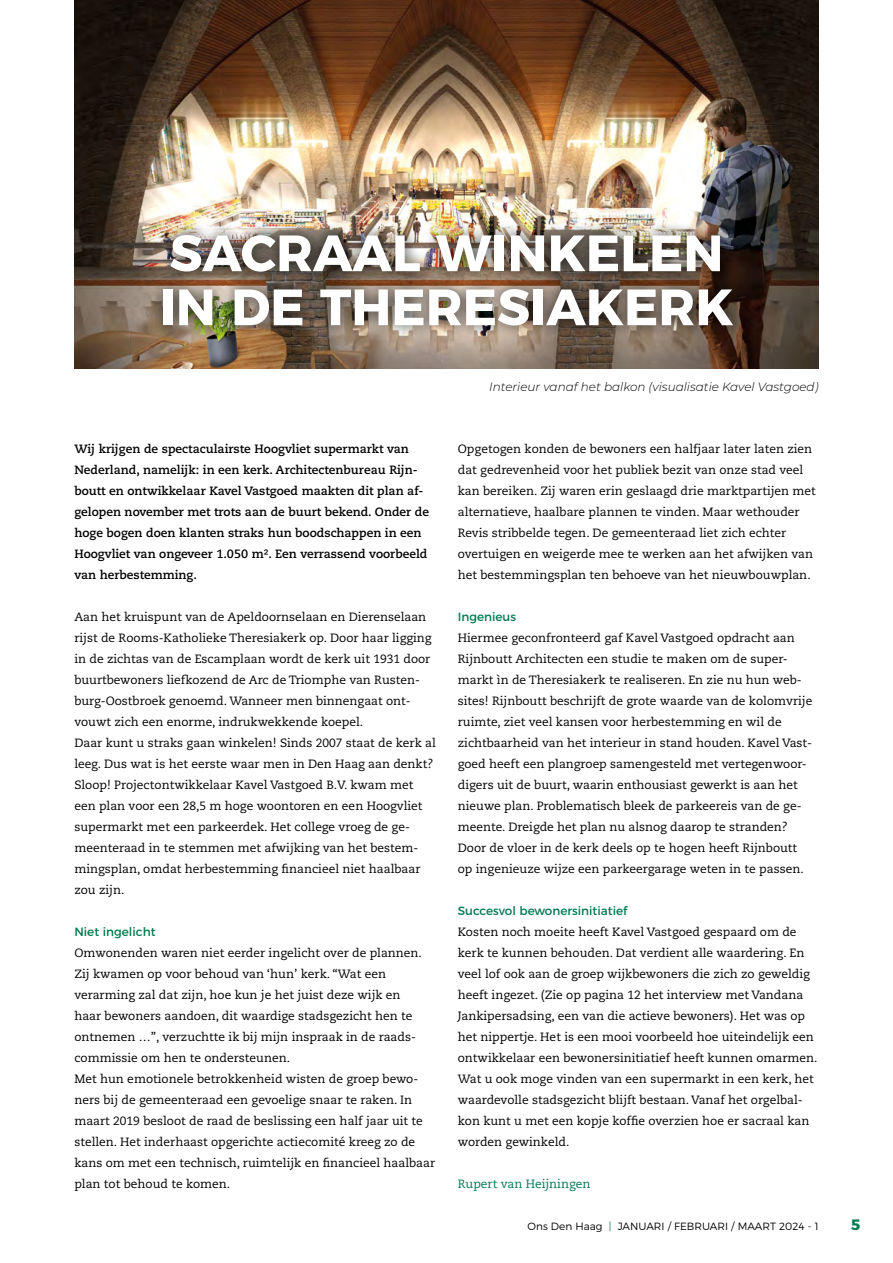
<style>
.page{position:relative;width:893px;height:1263px;background:#fff}
.page>*{position:absolute;margin:0;border:0;box-sizing:border-box;transform-origin:0 0}
.t1{font:700 51px/54px "Montserrat";color:#fff}
.t2{font:700 15px "Montserrat";color:#007a4e}
.t3{font:12px/21px "Caecilia LT Std";color:#000}
.t4{font:700 12px/21px "Caecilia LT Std";color:#000}
.t5{font:italic 300 12px "Montserrat";color:#000}
.t6{font:12px "Montserrat";color:#007a4e}
.t7{font:12px "Caecilia LT Std";color:#007a4e}
.t8{font:300 10.5px "Montserrat";color:#000}
.s1{color:#007a4e}
</style>
<div class="page">
<img style="left:74px;top:0;width:745px;height:368px">
<div style="left:149px;top:221px;width:597px;height:118px;background:#000;opacity:.75"></div>
<h1 class="t1" style="left:159px;top:222px;width:575px">SACRAAL WINKELEN<br>IN DE THERESIAKERK</h1>
<p class="t4" style="left:74px;top:439px;width:356px">Wij krijgen de spectaculairste Hoogvliet supermarkt van Nederland, namelijk: in een kerk. Architectenbureau Rijn&shy;boutt en ontwikkelaar Kavel Vastgoed maakten dit plan af&shy;gelopen november met trots aan de buurt bekend. Onder de hoge bogen doen klanten straks hun boodschappen in een Hoogvliet van ongeveer 1.050 m². Een verrassend voorbeeld van herbestemming.</p>
<p class="t3" style="left:74px;top:607px;width:363px">Aan het kruispunt van de Apeldoornselaan en Dierenselaan rijst de Rooms-Katholieke Theresiakerk op. Door haar ligging in de zichtas van de Escamplaan wordt de kerk uit 1931 door buurtbewoners liefkozend de Arc de Triomphe van Rusten&shy;burg-Oostbroek genoemd. Wanneer men binnengaat ont&shy;vouwt zich een enorme, indrukwekkende koepel.<br>Daar kunt u straks gaan winkelen! Sinds 2007 staat de kerk al leeg. Dus wat is het eerste waar men in Den Haag aan denkt?<br>Sloop! Projectontwikkelaar Kavel Vastgoed B.V. kwam met een plan voor een 28,5 m hoge woontoren en een Hoogvliet supermarkt met een parkeerdek. Het college vroeg de ge&shy;meenteraad in te stemmen met afwijking van het bestem&shy;mingsplan, omdat herbestemming financieel niet haalbaar zou zijn.</p>
<p class="t6" style="left:74px;top:922px;width:83px">Niet ingelicht</p>
<p class="t3" style="left:74px;top:943px;width:362px">Omwonenden waren niet eerder ingelicht over de plannen.<br>Zij kwamen op voor behoud van ‘hun’ kerk. “Wat een verarming zal dat zijn, hoe kun je het juist deze wijk en<br>haar bewoners aandoen, dit waardige stadsgezicht hen te ontnemen …”, verzuchtte ik bij mijn inspraak in de raads&shy;commissie om hen te ondersteunen.<br>Met hun emotionele betrokkenheid wisten de groep bewo&shy;ners bij de gemeenteraad een gevoelige snaar te raken. In maart 2019 besloot de raad de beslissing een half jaar uit te stellen. Het inderhaast opgerichte actiecomité kreeg zo de kans om met een technisch, ruimtelijk en financieel haalbaar plan tot behoud te komen.</p>
<p class="t5" style="left:489px;top:378px;width:331px">Interieur vanaf het balkon (visualisatie Kavel Vastgoed)</p>
<p class="t3" style="left:458px;top:439px;width:360px">Opgetogen konden de bewoners een halfjaar later laten zien dat gedrevenheid voor het publiek bezit van onze stad veel kan bereiken. Zij waren erin geslaagd drie marktpartijen met alternatieve, haalbare plannen te vinden. Maar wethouder Revis stribbelde tegen. De gemeenteraad liet zich echter overtuigen en weigerde mee te werken aan het afwijken van het bestemmingsplan ten behoeve van het nieuwbouwplan.</p>
<p class="t6" style="left:458px;top:607px;width:60px">Ingenieus</p>
<p class="t3" style="left:458px;top:628px;width:356px">Hiermee geconfronteerd gaf Kavel Vastgoed opdracht aan Rijnboutt Architecten een studie te maken om de super&shy;markt ìn de Theresiakerk te realiseren. En zie nu hun web&shy;sites! Rijnboutt beschrijft de grote waarde van de kolomvrije ruimte, ziet veel kansen voor herbestemming en wil de zichtbaarheid van het interieur in stand houden. Kavel Vast&shy;goed heeft een plangroep samengesteld met vertegenwoor&shy;digers uit de buurt, waarin enthousiast gewerkt is aan het nieuwe plan. Problematisch bleek de parkeereis van de ge&shy;meente. Dreigde het plan nu alsnog daarop te stranden?<br>Door de vloer in de kerk deels op te hogen heeft Rijnboutt op ingenieuze wijze een parkeergarage weten in te passen.</p>
<p class="t6" style="left:458px;top:901px;width:171px">Succesvol bewonersinitiatief</p>
<p class="t3" style="left:458px;top:922px;width:361px">Kosten noch moeite heeft Kavel Vastgoed gespaard om de kerk te kunnen behouden. Dat verdient alle waardering. En veel lof ook aan de groep wijkbewoners die zich zo geweldig heeft ingezet. (Zie op pagina 12 het interview met Vandana Jankipersadsing, een van die actieve bewoners). Het was op het nippertje. Het is een mooi voorbeeld hoe uiteindelijk een ontwikkelaar een bewonersinitiatief heeft kunnen omarmen.<br>Wat u ook moge vinden van een supermarkt in een kerk, het waardevolle stadsgezicht blijft bestaan. Vanaf het orgelbal&shy;kon kunt u met een kopje koffie overzien hoe er sacraal kan worden gewinkeld.</p>
<p class="t7" style="left:458px;top:1177px;width:134px">Rupert van Heijningen</p>
<p class="t8" style="left:528px;top:1218px;width:292px">Ons Den Haag <span class="s1">|</span> JANUARI / FEBRUARI / MAART 2024 - 1</p>
<p class="t2" style="left:851px;top:1212px;width:11px">5</p>
</div>
